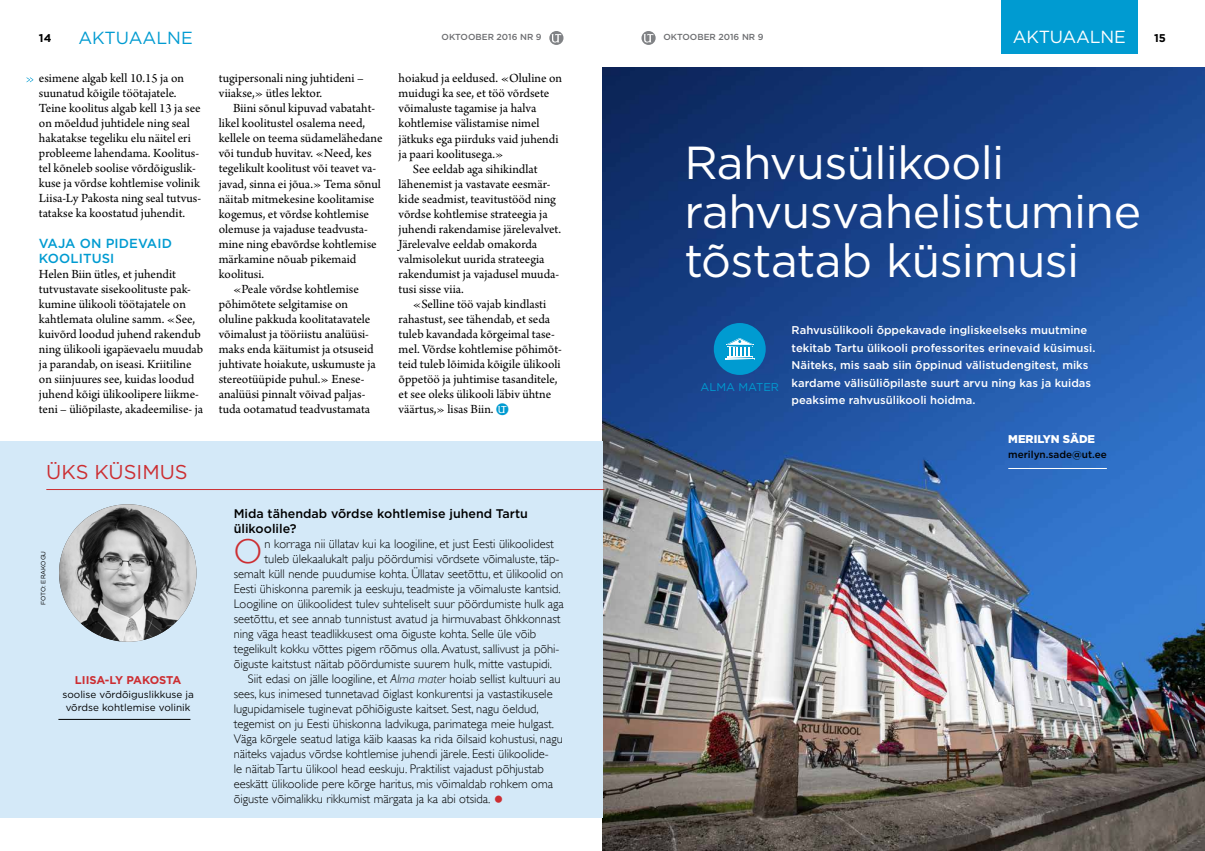
<style>
.page{position:relative;width:1205px;height:851px;background:#fff}
.page>*{position:absolute;margin:0;border:0;box-sizing:border-box;transform-origin:0 0}
.t1{font:46.25px/48.8px "Gotham";letter-spacing:-.015em;color:#fff}
.t2{font:300 34.5px "Gill Sans";color:#cc2e32}
.t3{font:300 28.62px "Gill Sans";color:#cc2e32}
.t4{font:20px "Gotham";color:#cc2e32}
.t5{font:17.5px "Gotham";color:#009bd1}
.t6{font:17.5px "Gotham";letter-spacing:-.01em;color:#fff}
.t7{font:13.12px/15px "Arno Pro";color:#000}
.t8{font:500 13.12px/15px "Gotham";letter-spacing:.01em;color:#009bd1}
.t9{font:300 12.5px "Gill Sans";color:#000}
.t10{font:500 12.5px/15px "Gotham";color:#000}
.t11{font:500 11.25px/17.5px "Gotham";color:#fff}
.t12{font:700 11.25px "Gotham";letter-spacing:-.015em;color:#cc2e32}
.t13{font:900 11.25px "Gotham";color:#fff}
.t14{font:11.25px "Gotham";color:#009bd1}
.t15{font:700 11.25px "Gotham";color:#000}
.t16{font:10px/12.5px "Gotham";color:#000;text-align:center}
.t17{font:500 10px "Gotham";color:#000}
.t18{font:500 8.75px "Gotham";color:#6d6e71}
.t19{font:6.25px "Gotham";color:#000}
.s1{font-family:"UT Glyph";font-size:19px;color:#009bd1}
.s2{font-style:italic}
</style>
<div class="page">
<img style="left:602px;top:67px;width:603px;height:783px">
<div style="left:0;top:441px;width:602px;height:376px;background:#d4e9f8"></div>
<img style="left:59px;top:504px;width:137px;height:137px;border-radius:69px">
<hr style="left:58px;top:719px;width:132px;height:1px;background:#000">
<hr style="left:46px;top:489px;width:558px;height:1px;background:#cc2e32">
<svg style="left:27px;top:77px;width:6px;height:5px"></svg>
<div style="left:714px;top:323px;width:52px;height:52px;background:#009bd1;border-radius:50%"></div>
<svg style="left:725px;top:338px;width:29px;height:22px"></svg>
<hr style="left:1008px;top:468px;width:99px;height:1px;background:#fff">
<svg style="left:641px;top:31px;width:15px;height:14px"></svg>
<svg style="left:549px;top:31px;width:14px;height:14px"></svg>
<div style="left:1001px;top:0;width:136px;height:54px;background:#009bd1"></div>
<p class="t15" style="left:39px;top:30px;width:14px">14</p>
<h3 class="t5" style="left:78px;top:26px;width:116px">AKTUAALNE</h3>
<p class="t18" style="left:441px;top:32px;width:102px">OKTOOBER 2016 NR 9</p>
<p class="t18" style="left:663px;top:32px;width:102px">OKTOOBER 2016 NR 9</p>
<h3 class="t6" style="left:1013px;top:26px;width:114px">AKTUAALNE</h3>
<p class="t15" style="left:1154px;top:30px;width:13px">15</p>
<p class="t7" style="left:39px;top:72px;width:164px">esimene algab kell 10.15 ja on suunatud kõigile töötajatele.<br>Teine koolitus algab kell 13 ja see on mõeldud juhtidele ning seal hakatakse tegeliku elu näitel eri probleeme lahendama. Koolitus&shy;tel kõneleb soolise võrdõiguslik&shy;kuse ja võrdse kohtlemise volinik Liisa-Ly Pakosta ning seal tutvus&shy;tatakse ka koostatud juhendit.</p>
<p class="t8" style="left:39px;top:235px;width:134px">VAJA ON PIDEVAID<br>KOOLITUSI</p>
<p class="t7" style="left:39px;top:267px;width:166px">Helen Biin ütles, et juhendit tutvustavate sisekoolituste pak&shy;kumine ülikooli töötajatele on kahtlemata oluline samm. «See, kuivõrd loodud juhend rakendub ning ülikooli igapäevaelu muudab ja parandab, on iseasi. Kriitiline on siinjuures see, kuidas loodud juhend kõigi ülikoolipere liikme&shy;teni – üliõpilaste, akadeemilise- ja</p>
<p class="t7" style="left:219px;top:72px;width:146px">tugipersonali ning juhtideni – viiakse,» ütles lektor.</p>
<p class="t7" style="left:233px;top:102px;width:144px">Biini sõnul kipuvad vabataht-</p>
<p class="t7" style="left:219px;top:117px;width:148px">likel koolitustel osalema need,</p>
<p class="t7" style="left:219px;top:132px;width:165px">kellele on teema südamelähedane</p>
<p class="t7" style="left:219px;top:147px;width:154px">või tundub huvitav. «Need, kes</p>
<p class="t7" style="left:219px;top:162px;width:159px">tegelikult koolitust või teavet va-</p>
<p class="t7" style="left:219px;top:177px;width:164px">javad, sinna ei jõua.» Tema sõnul</p>
<p class="t7" style="left:219px;top:192px;width:157px">näitab mitmekesine koolitamise</p>
<p class="t7" style="left:219px;top:207px;width:152px">kogemus, et võrdse kohtlemise</p>
<p class="t7" style="left:219px;top:222px;width:151px">olemuse ja vajaduse teadvusta-</p>
<p class="t7" style="left:219px;top:237px;width:159px">mine ning ebavõrdse kohtlemise</p>
<p class="t7" style="left:219px;top:252px;width:139px">märkamine nõuab pikemaid</p>
<p class="t7" style="left:219px;top:267px;width:47px">koolitusi.</p>
<p class="t7" style="left:233px;top:282px;width:127px">«Peale võrdse kohtlemise</p>
<p class="t7" style="left:219px;top:297px;width:131px">põhimõtete selgitamise on</p>
<p class="t7" style="left:219px;top:312px;width:153px">oluline pakkuda koolitatavatele</p>
<p class="t7" style="left:219px;top:327px;width:152px">võimalust ja tööriistu analüüsi-</p>
<p class="t7" style="left:219px;top:342px;width:156px">maks enda käitumist ja otsuseid</p>
<p class="t7" style="left:219px;top:357px;width:158px">juhtivate hoiakute, uskumuste ja</p>
<p class="t7" style="left:219px;top:372px;width:147px">stereotüüpide puhul.» Enese-</p>
<p class="t7" style="left:219px;top:387px;width:148px">analüüsi pinnalt võivad paljas-</p>
<p class="t7" style="left:219px;top:402px;width:153px">tuda ootamatud teadvustamata</p>
<p class="t7" style="left:399px;top:72px;width:165px">hoiakud ja eeldused. «Oluline on</p>
<p class="t7" style="left:399px;top:87px;width:152px">muidugi ka see, et töö võrdsete</p>
<p class="t7" style="left:399px;top:102px;width:139px">võimaluste tagamise ja halva</p>
<p class="t7" style="left:399px;top:117px;width:142px">kohtlemise välistamise nimel</p>
<p class="t7" style="left:399px;top:132px;width:161px">jätkuks ega piirduks vaid juhendi</p>
<p class="t7" style="left:399px;top:147px;width:106px">ja paari koolitusega.»</p>
<p class="t7" style="left:413px;top:162px;width:126px">See eeldab aga sihikindlat</p>
<p class="t7" style="left:399px;top:177px;width:153px">lähenemist ja vastavate eesmär-</p>
<p class="t7" style="left:399px;top:192px;width:159px">kide seadmist, teavitustööd ning</p>
<p class="t7" style="left:399px;top:207px;width:151px">võrdse kohtlemise strateegia ja</p>
<p class="t7" style="left:399px;top:222px;width:164px">juhendi rakendamise järelevalvet.</p>
<p class="t7" style="left:399px;top:237px;width:140px">Järelevalve eeldab omakorda</p>
<p class="t7" style="left:399px;top:252px;width:147px">valmisolekut uurida strateegia</p>
<p class="t7" style="left:399px;top:267px;width:162px">rakendumist ja vajadusel muuda-</p>
<p class="t7" style="left:399px;top:282px;width:67px">tusi sisse viia.</p>
<p class="t7" style="left:413px;top:297px;width:135px">«Selline töö vajab kindlasti</p>
<p class="t7" style="left:399px;top:312px;width:153px">rahastust, see tähendab, et seda</p>
<p class="t7" style="left:399px;top:327px;width:158px">tuleb kavandada kõrgeimal tase-</p>
<p class="t7" style="left:399px;top:342px;width:165px">mel. Võrdse kohtlemise põhimõt-</p>
<p class="t7" style="left:399px;top:357px;width:163px">teid tuleb lõimida kõigile ülikooli</p>
<p class="t7" style="left:399px;top:372px;width:160px">õppetöö ja juhtimise tasanditele,</p>
<p class="t7" style="left:399px;top:387px;width:154px">et see oleks ülikooli läbiv ühtne</p>
<p class="t7" style="left:399px;top:402px;width:111px">väärtus,» lisas Biin. <span class="s1">•</span></p>
<h3 class="t4" style="left:46px;top:458px;width:143px">ÜKS KÜSIMUS</h3>
<p class="t19" style="left:39px;top:605px;width:56px;rotate:-90deg">FOTO: ERAKOGU</p>
<p class="t12" style="left:75px;top:672px;width:108px">LIISA-LY PAKOSTA</p>
<p class="t16" style="left:62px;top:688px;width:133px">soolise võrdõiguslikkuse ja võrdse kohtlemise volinik</p>
<p class="t10" style="left:234px;top:505px;width:296px">Mida tähendab võrdse kohtlemise juhend Tartu ülikoolile?</p>
<h2 class="t2" style="left:234px;top:531px;width:30px">O</h2>
<p class="t9" style="left:264px;top:536px;width:291px">n korraga nii üllatav kui ka loogiline, et just Eesti ülikoolidest</p>
<p class="t9" style="left:264px;top:551px;width:296px">tuleb ülekaalukalt palju pöördumisi võrdsete võimaluste, täp-</p>
<p class="t9" style="left:234px;top:566px;width:331px">semalt küll nende puudumise kohta. Üllatav seetõttu, et ülikoolid on</p>
<p class="t9" style="left:234px;top:581px;width:328px">Eesti ühiskonna paremik ja eeskuju, teadmiste ja võimaluste kantsid.</p>
<p class="t9" style="left:234px;top:596px;width:332px">Loogiline on ülikoolidest tulev suhteliselt suur pöördumiste hulk aga</p>
<p class="t9" style="left:234px;top:611px;width:328px">seetõttu, et see annab tunnistust avatud ja hirmuvabast õhkkonnast</p>
<p class="t9" style="left:234px;top:626px;width:304px">ning väga heast teadlikkusest oma õiguste kohta. Selle üle võib</p>
<p class="t9" style="left:234px;top:641px;width:327px">tegelikult kokku võttes pigem rõõmus olla. Avatust, sallivust ja põhi-</p>
<p class="t9" style="left:234px;top:656px;width:320px">õiguste kaitstust näitab pöördumiste suurem hulk, mitte vastupidi.</p>
<p class="t9" style="left:248px;top:671px;width:314px">Siit edasi on jälle loogiline, et <span class="s2">Alma mater</span> hoiab sellist kultuuri au</p>
<p class="t9" style="left:234px;top:686px;width:320px">sees, kus inimesed tunnetavad õiglast konkurentsi ja vastastikusele</p>
<p class="t9" style="left:234px;top:701px;width:307px">lugupidamisele tuginevat põhiõiguste kaitset. Sest, nagu öeldud,</p>
<p class="t9" style="left:234px;top:716px;width:322px">tegemist on ju Eesti ühiskonna ladvikuga, parimatega meie hulgast.</p>
<p class="t9" style="left:234px;top:731px;width:331px">Väga kõrgele seatud latiga käib kaasas ka rida õilsaid kohustusi, nagu</p>
<p class="t9" style="left:234px;top:746px;width:317px">näiteks vajadus võrdse kohtlemise juhendi järele. Eesti ülikoolide-</p>
<p class="t9" style="left:234px;top:761px;width:312px">le näitab Tartu ülikool head eeskuju. Praktilist vajadust põhjustab</p>
<p class="t9" style="left:234px;top:776px;width:321px">eeskätt ülikoolide pere kõrge haritus, mis võimaldab rohkem oma</p>
<p class="t9" style="left:234px;top:791px;width:258px">õiguste võimalikku rikkumist märgata ja ka abi otsida.</p>
<h3 class="t3" style="left:491px;top:783px;width:16px">•</h3>
<h1 class="t1" style="left:684px;top:138px;width:458px">Rahvusülikooli rahvusvahelistumine tõstatab küsimusi</h1>
<p class="t14" style="left:700px;top:380px;width:80px">ALMA MATER</p>
<p class="t11" style="left:791px;top:321px;width:305px">Rahvusülikooli õppekavade ingliskeelseks muutmine tekitab Tartu ülikooli professorites erinevaid küsimusi.<br>Näiteks, mis saab siin õppinud välistudengitest, miks kardame välisüliõpilaste suurt arvu ning kas ja kuidas peaksime rahvusülikooli hoidma.</p>
<p class="t13" style="left:1008px;top:431px;width:88px">MERILYN SÄDE</p>
<p class="t17" style="left:1008px;top:447px;width:100px">merilyn.sade@ut.ee</p>
</div>
